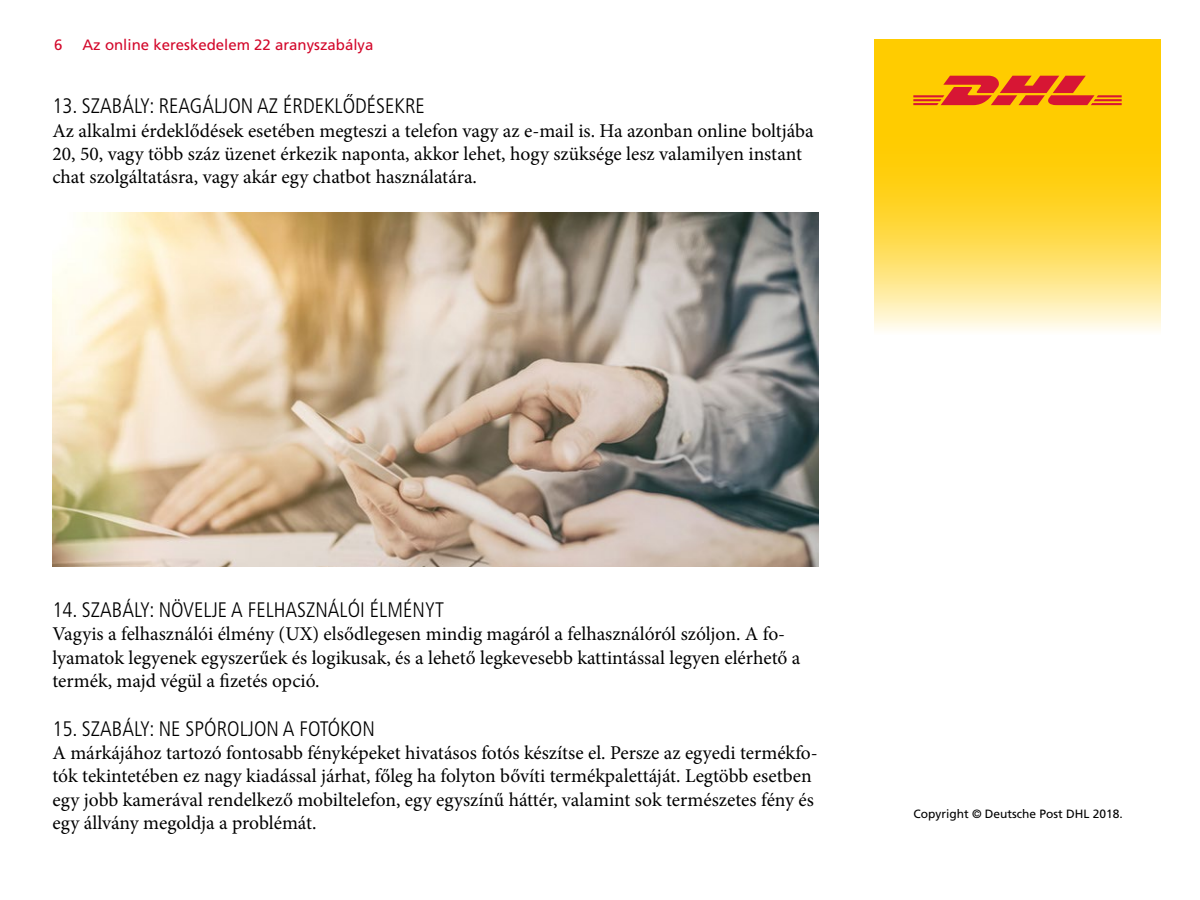
<style>
.page{position:relative;width:1200px;height:900px;background:#fff}
.page>*{position:absolute;margin:0;border:0;box-sizing:border-box;transform-origin:0 0}
.t1{font:300 condensed 21px "Frutiger LT Std";color:#000}
.t2{font:19.5px/23.4px "Minion Pro";color:#000}
.t3{font:15px "Frutiger LT Std";color:#d3072a}
.t4{font:12px "Frutiger LT Std";color:#000}
</style>
<div class="page">
<img style="left:52px;top:213px;width:767px;height:353px">
<div style="left:874px;top:39px;width:287px;height:73px;background:#fc0"></div>
<svg style="left:874px;top:105px;width:287px;height:226px;background:#feda4a"></svg>
<svg style="left:913px;top:76px;width:209px;height:29px"></svg>
<p class="t3" style="left:54px;top:36px;width:10px">6</p>
<p class="t3" style="left:82px;top:36px;width:292px">Az online kereskedelem 22 aranyszabálya</p>
<p class="t1" style="left:52px;top:94px;width:374px">13. SZABÁLY: REAGÁLJON AZ ÉRDEKLŐDÉSEKRE</p>
<p class="t2" style="left:52px;top:119px;width:763px">Az alkalmi érdeklődések esetében megteszi a telefon vagy az e-mail is. Ha azonban online boltjába<br>20, 50, vagy több száz üzenet érkezik naponta, akkor lehet, hogy szüksége lesz valamilyen instant chat szolgáltatásra, vagy akár egy chatbot használatára.</p>
<p class="t1" style="left:52px;top:598px;width:393px">14. SZABÁLY: NÖVELJE A FELHASZNÁLÓI ÉLMÉNYT</p>
<p class="t2" style="left:52px;top:622px;width:749px">Vagyis a felhasználói élmény (UX) elsődlegesen mindig magáról a felhasználóról szóljon. A fo&shy;lyamatok legyenek egyszerűek és logikusak, és a lehető legkevesebb kattintással legyen elérhető a termék, majd végül a fizetés opció.</p>
<p class="t1" style="left:52px;top:716px;width:324px">15. SZABÁLY: NE SPÓROLJON A FOTÓKON</p>
<p class="t2" style="left:52px;top:741px;width:767px">A márkájához tartozó fontosabb fényképeket hivatásos fotós készítse el. Persze az egyedi termékfo&shy;tók tekintetében ez nagy kiadással járhat, főleg ha folyton bővíti termékpalettáját. Legtöbb esetben egy jobb kamerával rendelkező mobiltelefon, egy egyszínű háttér, valamint sok természetes fény és egy állvány megoldja a problémát.</p>
<p class="t4" style="left:913px;top:806px;width:211px">Copyright © Deutsche Post DHL 2018.</p>
</div>
